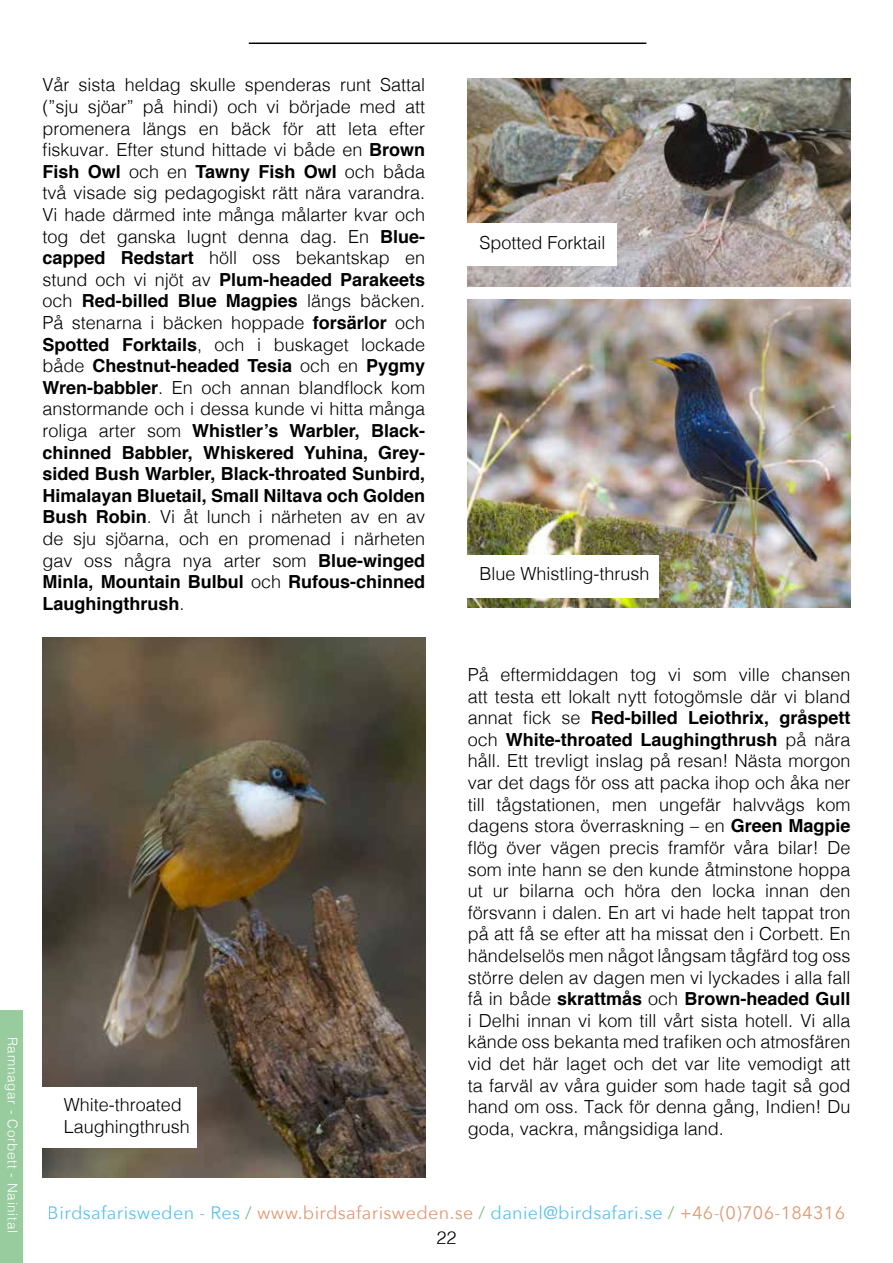
<style>
.page{position:relative;width:893px;height:1263px;background:#fff}
.page>*{position:absolute;margin:0;border:0;box-sizing:border-box;transform-origin:0 0}
.t1{font:300 18px/21.6px "Helvetica";color:#000;text-align:justify}
.t2{font:18px "Avenir Next";letter-spacing:.02em;color:#00a1e6}
.t3{font:300 13.5px "Helvetica";letter-spacing:.05em;color:#fff}
.s1{font-weight:700}
.s2{color:#3d9f4a}
.s3{color:#cd6228}
</style>
<div class="page">
<hr style="left:249px;top:43px;width:397px;height:1px;background:#000">
<img style="left:43px;top:637px;width:382px;height:541px">
<div style="left:26px;top:1087px;width:171px;height:60px;background:#fff"></div>
<img style="left:468px;top:78px;width:382px;height:208px">
<div style="left:440px;top:223px;width:177px;height:43px;background:#fff"></div>
<img style="left:468px;top:299px;width:382px;height:308px">
<div style="left:440px;top:555px;width:219px;height:42px;background:#fff"></div>
<div style="left:0;top:1011px;width:22px;height:252px;background:#98cc9f"></div>
<p class="t3" style="left:24px;top:1037px;width:197px;rotate:90deg">Ramnagar - Corbett - Nainital</p>
<p class="t1" style="left:43px;top:73px;width:384px">Vår sista heldag skulle spenderas runt Sattal (”sju sjöar” på hindi) och vi började med att promenera längs en bäck för att leta efter fiskuvar. Efter stund hittade vi både en <span class="s1">Brown Fish Owl</span> och en <span class="s1">Tawny Fish Owl</span> och båda två visade sig pedagogiskt rätt nära varandra.<br>Vi hade därmed inte många målarter kvar och tog det ganska lugnt denna dag. En <span class="s1">Blue&shy;capped Redstart</span> höll oss bekantskap en stund och vi njöt av <span class="s1">Plum-headed Parakeets </span>och <span class="s1">Red-billed Blue Magpies</span> längs bäcken.<br>På stenarna i bäcken hoppade <span class="s1">forsärlor</span> och <span class="s1">Spotted Forktails</span>, och i buskaget lockade både <span class="s1">Chestnut-headed Tesia</span> och en <span class="s1">Pygmy Wren-babbler</span>. En och annan blandflock kom anstormande och i dessa kunde vi hitta många roliga arter som <span class="s1">Whistler’s Warbler, Black&shy;chinned Babbler, Whiskered Yuhina, Grey&shy;sided Bush Warbler, Black-throated Sunbird, Himalayan Bluetail, Small Niltava och Golden Bush Robin</span>. Vi åt lunch i närheten av en av de sju sjöarna, och en promenad i närheten gav oss några nya arter som <span class="s1">Blue-winged Minla, Mountain Bulbul</span> och <span class="s1">Rufous-chinned Laughingthrush</span>.</p>
<p class="t1" style="left:64px;top:1093px;width:128px">White-throated<br>Laughingthrush</p>
<p class="t1" style="left:479px;top:230px;width:128px">Spotted Forktail</p>
<p class="t1" style="left:479px;top:562px;width:172px">Blue Whistling-thrush</p>
<p class="t1" style="left:468px;top:663px;width:384px">På eftermiddagen tog vi som ville chansen att testa ett lokalt nytt fotogömsle där vi bland annat fick se <span class="s1">Red-billed Leiothrix, gråspett </span>och <span class="s1">White-throated Laughingthrush</span> på nära håll. Ett trevligt inslag på resan! Nästa morgon var det dags för oss att packa ihop och åka ner till tågstationen, men ungefär halvvägs kom dagens stora överraskning – en <span class="s1">Green Magpie </span>flög över vägen precis framför våra bilar! De som inte hann se den kunde åtminstone hoppa ut ur bilarna och höra den locka innan den försvann i dalen. En art vi hade helt tappat tron på att få se efter att ha missat den i Corbett. En händelselös men något långsam tågfärd tog oss större delen av dagen men vi lyckades i alla fall få in både <span class="s1">skrattmås</span> och <span class="s1">Brown-headed Gull </span>i Delhi innan vi kom till vårt sista hotell. Vi alla kände oss bekanta med trafiken och atmosfären vid det här laget och det var lite vemodigt att ta farväl av våra guider som hade tagit så god hand om oss. Tack för denna gång, Indien! Du goda, vackra, mångsidiga land.</p>
<p class="t2" style="left:48px;top:1198px;width:799px">Birdsafarisweden - Res <span class="s2">/</span> <span class="s3">www.birdsafarisweden.se</span> <span class="s2">/</span> daniel@birdsafari.se <span class="s2">/</span> <span class="s3">+46-(0)706-184316</span></p>
<p class="t1" style="left:436px;top:1225px;width:22px">22</p>
</div>
